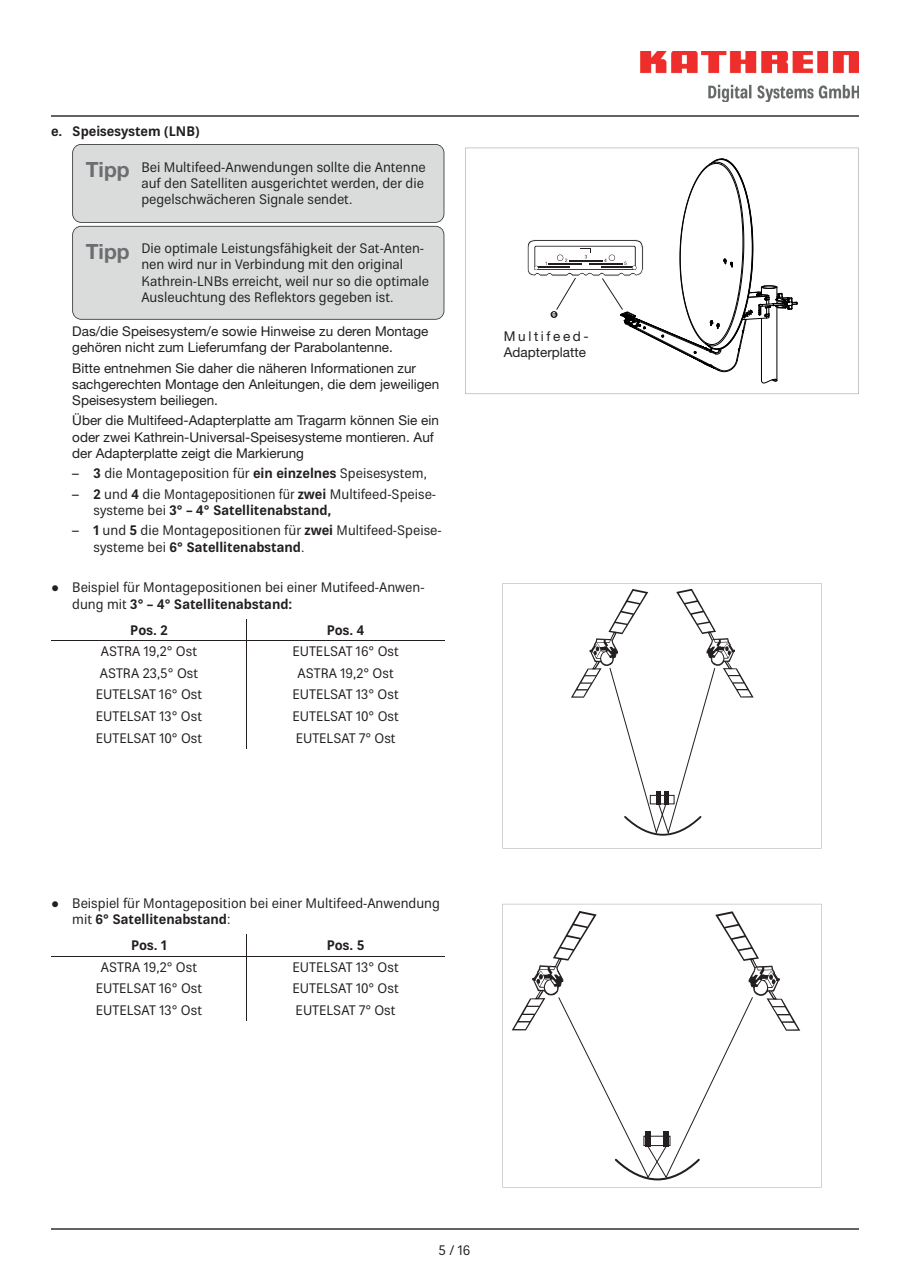
<style>
.page{position:relative;width:910px;height:1280px;background:#fff}
.page>*{position:absolute;margin:0;border:0;box-sizing:border-box;transform-origin:0 0}
.t1{font:13.5px/16.2px "Kathrein 55";color:#231f20}
.t2{font:13.5px/16.2px "Helvetica Neue LT Std";color:#231f20}
.t3{font:700 13.5px/26px "Kathrein 75";color:#231f20}
.s1{font-family:"Helvetica Neue LT Std";font-weight:700;font-size:21px;color:#6c6d70}
.s2{font-family:"Helvetica Neue LT Std"}
.s3{font-family:"Kathrein 75";font-weight:700}
.s4{font-family:"Kathrein 55";font-weight:400}
.s5{font-family:"Times New Roman"}
</style>
<div class="page">
<hr style="left:51px;top:1228px;width:808px;height:2px;background:#636366">
<hr style="left:51px;top:115px;width:808px;height:1px;background:#636366">
<img style="left:640px;top:51px;width:219px;height:51px">
<svg style="left:503px;top:583px;width:318px;height:253px"></svg>
<svg style="left:465px;top:148px;width:394px;height:246px"></svg>
<div style="left:504px;top:326px;width:85px;height:37px;background:#fff"></div>
<svg style="left:503px;top:904px;width:318px;height:277px"></svg>
<div style="left:72px;top:144px;width:372px;height:176px;background:#dadcdc"></div>
<hr style="left:51px;top:640px;width:196px;height:1px;background:#231f20">
<hr style="left:247px;top:640px;width:197px;height:1px;background:#231f20">
<hr style="left:51px;top:956px;width:196px;height:1px;background:#231f20">
<hr style="left:247px;top:956px;width:197px;height:1px;background:#231f20">
<p class="t3" style="left:51px;top:118px;width:150px">e. Speisesystem (LNB)</p>
<p class="t1" style="left:141px;top:159px;width:286px;text-indent:-56px"><span class="s1">Tipp</span> Bei Multifeed-Anwendungen sollte die Antenne auf den Satelliten ausgerichtet werden, der die pegelschwächeren Signale sendet.</p>
<p class="t1" style="left:141px;top:240px;width:289px;text-indent:-56px"><span class="s1">Tipp</span> Die optimale Leistungsfähigkeit der Sat-Anten&shy;nen wird nur in Verbindung mit den original Kathrein-LNBs erreicht, weil nur so die optimale Ausleuchtung des Reflektors gegeben ist.</p>
<p class="t2" style="left:72px;top:323px;width:358px">Das/die Speisesystem/e sowie Hinweise zu deren Montage gehören nicht zum Lieferumfang der Parabolantenne.</p>
<p class="t2" style="left:72px;top:359px;width:369px">Bitte entnehmen Sie daher die näheren Informationen zur sachgerechten Montage den Anleitungen, die dem jeweiligen<br>Speisesystem beiliegen.</p>
<p class="t2" style="left:72px;top:412px;width:368px">Über die Multifeed-Adapterplatte am Tragarm können Sie ein oder zwei Kathrein-Universal-Speisesysteme montieren. Auf der Adapterplatte zeigt die Markierung</p>
<p class="t1" style="left:72px;top:465px;width:356px"><span class="s2">–</span> <span class="s3">3</span> die Montageposition für <span class="s3">ein einzelnes</span> Speisesystem,</p>
<p class="t1" style="left:72px;top:486px;width:365px"><span class="s2">–</span> <span class="s3">2</span> und <span class="s3">4</span> die Montagepositionen für <span class="s3">zwei</span> Multifeed-Speise-</p>
<p class="t3" style="left:94px;top:497px;width:239px"><span class="s4">systeme bei</span> 3° – 4° Satellitenabstand,</p>
<p class="t1" style="left:72px;top:522px;width:371px"><span class="s2">–</span> <span class="s3">1</span> und <span class="s3">5</span> die Montagepositionen für <span class="s3">zwei</span> Multifeed-Speise-</p>
<p class="t3" style="left:94px;top:534px;width:212px"><span class="s4">systeme bei</span> 6° Satellitenabstand<span class="s4">.</span></p>
<p class="t1" style="left:51px;top:580px;width:375px"><span class="s5">●</span> Beispiel für Montagepositionen bei einer Mutifeed-Anwen-</p>
<p class="t3" style="left:130px;top:591px;width:164px;text-indent:-58px"><span class="s4">dung mit</span> 3° – 4° Satellitenabstand:<br>Pos. 2</p>
<p class="t3" style="left:327px;top:617px;width:39px">Pos. 4</p>
<p class="t1" style="left:101px;top:643px;width:98px">ASTRA 19,2° Ost</p>
<p class="t1" style="left:292px;top:643px;width:108px">EUTELSAT 16° Ost</p>
<p class="t1" style="left:100px;top:665px;width:100px">ASTRA 23,5° Ost</p>
<p class="t1" style="left:298px;top:665px;width:98px">ASTRA 19,2° Ost</p>
<p class="t1" style="left:96px;top:687px;width:108px">EUTELSAT 16° Ost</p>
<p class="t1" style="left:293px;top:687px;width:108px">EUTELSAT 13° Ost</p>
<p class="t1" style="left:96px;top:708px;width:108px">EUTELSAT 13° Ost</p>
<p class="t1" style="left:292px;top:708px;width:108px">EUTELSAT 10° Ost</p>
<p class="t1" style="left:96px;top:730px;width:108px">EUTELSAT 10° Ost</p>
<p class="t1" style="left:296px;top:730px;width:101px">EUTELSAT 7° Ost</p>
<p class="t1" style="left:51px;top:895px;width:390px"><span class="s5">●</span> Beispiel für Montageposition bei einer Multifeed-Anwendung</p>
<p class="t3" style="left:72px;top:906px;width:160px;text-align:center"><span class="s4">mit</span> 6° Satellitenabstand<span class="s4">:<br></span>Pos. 1</p>
<p class="t3" style="left:327px;top:932px;width:39px">Pos. 5</p>
<p class="t1" style="left:101px;top:959px;width:98px">ASTRA 19,2° Ost</p>
<p class="t1" style="left:293px;top:959px;width:108px">EUTELSAT 13° Ost</p>
<p class="t1" style="left:96px;top:980px;width:108px">EUTELSAT 16° Ost</p>
<p class="t1" style="left:292px;top:980px;width:108px">EUTELSAT 10° Ost</p>
<p class="t1" style="left:96px;top:1002px;width:108px">EUTELSAT 13° Ost</p>
<p class="t1" style="left:296px;top:1002px;width:101px">EUTELSAT 7° Ost</p>
<p class="t2" style="left:504px;top:328px;width:86px">Multifeed-<br>Adapterplatte</p>
<p class="t1" style="left:439px;top:1242px;width:33px">5 / 16</p>
</div>
